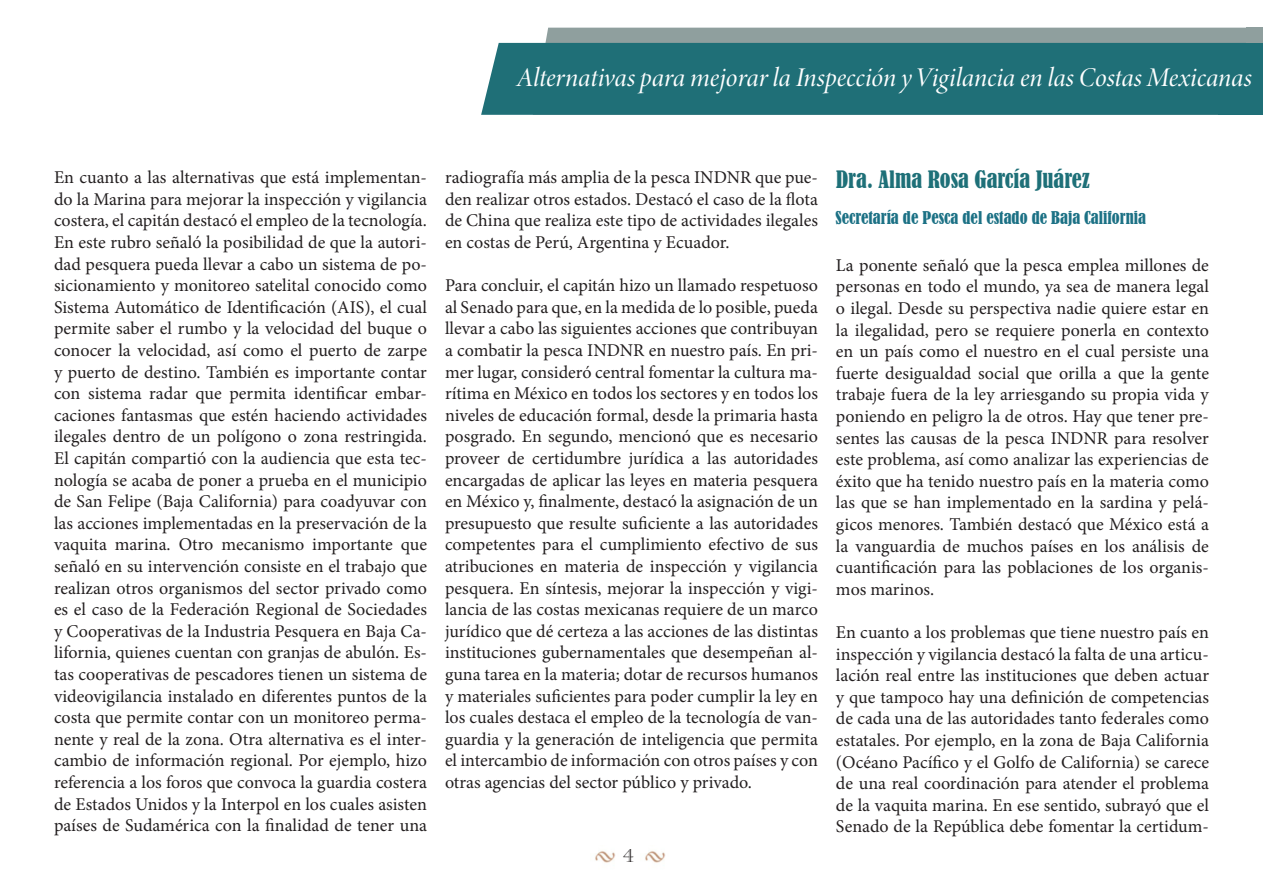
<style>
.page{position:relative;width:1263px;height:893px;background:#fff}
.page>*{position:absolute;margin:0;border:0;box-sizing:border-box;transform-origin:0 0}
.t1{font:italic 27px "Minion Variable Concept";letter-spacing:-.04em;color:#fff}
.t2{font:condensed 22.5px "Bernard";color:#1e7078}
.t3{font:18px/21.6px "Minion Pro";color:#231f20;text-align:justify}
.t4{font:18px "Castellar";color:#231f20}
.t5{font:condensed 16.5px "Bernard";color:#1c7185}
</style>
<div class="page">
<svg style="left:533px;top:28px;width:713px;height:15px;background:#90a09f"></svg>
<div style="left:481px;top:43px;width:738px;height:72px;background:#1f6f77"></div>
<div style="left:1246px;top:28px;width:17px;height:30px;background:#8f9f9e"></div>
<div style="left:1219px;top:43px;width:44px;height:72px;background:#1f6f77"></div>
<img style="left:595px;top:851px;width:20px;height:12px">
<img style="left:645px;top:851px;width:20px;height:12px">
<h1 class="t1" style="left:517px;top:59px;width:737px">Alternativas para mejorar la Inspección y Vigilancia en las Costas Mexicanas</h1>
<p class="t3" style="left:54px;top:167px;width:375px">En cuanto a las alternativas que está implementan&shy;do la Marina para mejorar la inspección y vigilancia costera, el capitán destacó el empleo de la tecnología.<br>En este rubro señaló la posibilidad de que la autori&shy;dad pesquera pueda llevar a cabo un sistema de po&shy;sicionamiento y monitoreo satelital conocido como Sistema Automático de Identificación (AIS), el cual permite saber el rumbo y la velocidad del buque o conocer la velocidad, así como el puerto de zarpe y puerto de destino. También es importante contar con sistema radar que permita identificar embar&shy;caciones fantasmas que estén haciendo actividades ilegales dentro de un polígono o zona restringida.<br>El capitán compartió con la audiencia que esta tec&shy;nología se acaba de poner a prueba en el municipio de San Felipe (Baja California) para coadyuvar con las acciones implementadas en la preservación de la vaquita marina. Otro mecanismo importante que señaló en su intervención consiste en el trabajo que realizan otros organismos del sector privado como es el caso de la Federación Regional de Sociedades y Cooperativas de la Industria Pesquera en Baja Ca&shy;lifornia, quienes cuentan con granjas de abulón. Es&shy;tas cooperativas de pescadores tienen un sistema de videovigilancia instalado en diferentes puntos de la costa que permite contar con un monitoreo perma&shy;nente y real de la zona. Otra alternativa es el inter&shy;cambio de información regional. Por ejemplo, hizo referencia a los foros que convoca la guardia costera de Estados Unidos y la Interpol en los cuales asisten países de Sudamérica con la finalidad de tener una</p>
<p class="t3" style="left:445px;top:167px;width:374px">radiografía más amplia de la pesca INDNR que pue&shy;den realizar otros estados. Destacó el caso de la flota de China que realiza este tipo de actividades ilegales en costas de Perú, Argentina y Ecuador.</p>
<p class="t3" style="left:445px;top:275px;width:374px">Para concluir, el capitán hizo un llamado respetuoso al Senado para que, en la medida de lo posible, pueda llevar a cabo las siguientes acciones que contribuyan a combatir la pesca INDNR en nuestro país. En pri&shy;mer lugar, consideró central fomentar la cultura ma&shy;rítima en México en todos los sectores y en todos los niveles de educación formal, desde la primaria hasta posgrado. En segundo, mencionó que es necesario proveer de certidumbre jurídica a las autoridades encargadas de aplicar las leyes en materia pesquera en México y, finalmente, destacó la asignación de un presupuesto que resulte suficiente a las autoridades competentes para el cumplimiento efectivo de sus atribuciones en materia de inspección y vigilancia pesquera. En síntesis, mejorar la inspección y vigi&shy;lancia de las costas mexicanas requiere de un marco jurídico que dé certeza a las acciones de las distintas instituciones gubernamentales que desempeñan al&shy;guna tarea en la materia; dotar de recursos humanos y materiales suficientes para poder cumplir la ley en los cuales destaca el empleo de la tecnología de van&shy;guardia y la generación de inteligencia que permita el intercambio de información con otros países y con otras agencias del sector público y privado.</p>
<p class="t4" style="left:623px;top:846px;width:12px">4</p>
<p class="t2" style="left:836px;top:166px;width:256px">Dra. Alma Rosa García Juárez</p>
<p class="t5" style="left:836px;top:208px;width:312px">Secretaría de Pesca del estado de Baja California</p>
<p class="t3" style="left:836px;top:254px;width:374px">La ponente señaló que la pesca emplea millones de personas en todo el mundo, ya sea de manera legal o ilegal. Desde su perspectiva nadie quiere estar en la ilegalidad, pero se requiere ponerla en contexto en un país como el nuestro en el cual persiste una fuerte desigualdad social que orilla a que la gente trabaje fuera de la ley arriesgando su propia vida y poniendo en peligro la de otros. Hay que tener pre&shy;sentes las causas de la pesca INDNR para resolver este problema, así como analizar las experiencias de éxito que ha tenido nuestro país en la materia como las que se han implementado en la sardina y pelá&shy;gicos menores. También destacó que México está a la vanguardia de muchos países en los análisis de cuantificación para las poblaciones de los organis&shy;mos marinos.</p>
<p class="t3" style="left:836px;top:621px;width:374px">En cuanto a los problemas que tiene nuestro país en inspección y vigilancia destacó la falta de una articu&shy;lación real entre las instituciones que deben actuar y que tampoco hay una definición de competencias de cada una de las autoridades tanto federales como estatales. Por ejemplo, en la zona de Baja California (Océano Pacífico y el Golfo de California) se carece de una real coordinación para atender el problema de la vaquita marina. En ese sentido, subrayó que el Senado de la República debe fomentar la certidum-</p>
</div>
